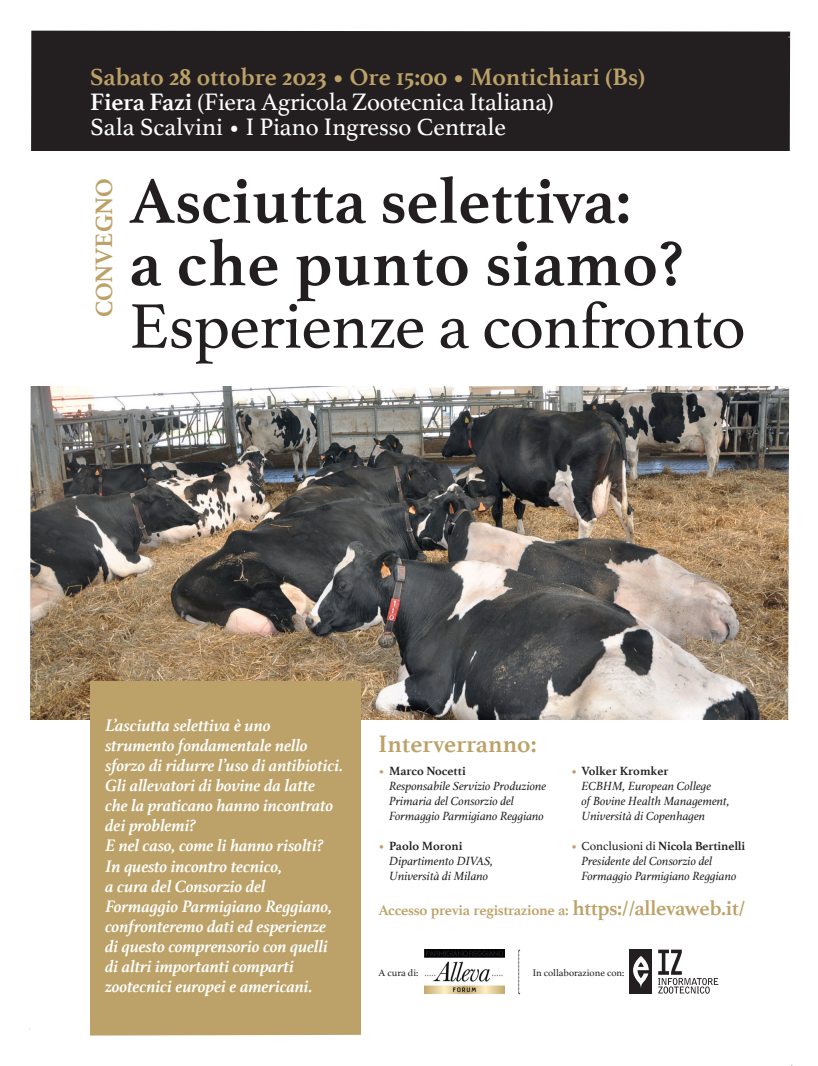
<style>
.page{position:relative;width:818px;height:1066px;background:#fff}
.page>*{position:absolute;margin:0;border:0;box-sizing:border-box;transform-origin:0 0}
.t1{font:700 66.25px/62.5px "Athelas";color:#231f20}
.t2{font:66.25px "Athelas";letter-spacing:-.01em;color:#231f20}
.t3{font:25px/25px "Athelas";letter-spacing:-.01em;color:#fff}
.t4{font:700 25px "Athelas";color:#bca268}
.t5{font:italic 700 17.5px/20px "Athelas";color:#fff}
.t6{font:700 15px "Athelas";letter-spacing:-.02em;color:#bca268}
.t7{font:italic 12.5px/15px "Athelas";color:#231f20}
.t8{font:10px "Athelas";color:#231f20}
.s1{font-weight:700;color:#bca268}
.s2{font-weight:700}
.s3{font-weight:700;font-style:normal;color:#bca268}
.s4{font-weight:700;font-style:normal}
.s5{font-style:normal}
.s6{font-size:21.25px}
</style>
<div class="page">
<img style="left:44px;top:386px;width:731px;height:334px">
<div style="left:26px;top:26px;width:766px;height:124px;background:#231f20"></div>
<div style="left:90px;top:681px;width:271px;height:359px;background:#bca268"></div>
<img style="left:424px;top:949px;width:81px;height:45px">
<svg style="left:518px;top:950px;width:2px;height:44px"></svg>
<div style="left:630px;top:950px;width:22px;height:44px;background:#231f20"></div>
<svg style="left:658px;top:950px;width:60px;height:44px"></svg>
<svg style="left:633px;top:956px;width:16px;height:31px"></svg>
<svg style="left:26px;top:44px;width:18px;height:676px"></svg>
<svg style="left:26px;top:26px;width:749px;height:18px"></svg>
<svg style="left:775px;top:26px;width:17px;height:694px"></svg>
<svg style="left:29px;top:1028px;width:764px;height:38px"></svg>
<h2 class="t3" style="left:90px;top:64px;width:557px"><span class="s1">Sabato 28 ottobre 2023 • Ore 15:00 • Montichiari (Bs)<br></span><span class="s2">Fiera Fazi</span> (Fiera Agricola Zootecnica Italiana)<br>Sala Scalvini • I Piano Ingresso Centrale</h2>
<h2 class="t4" style="left:84px;top:317px;width:141px;rotate:-90deg">CONVEGNO</h2>
<h1 class="t1" style="left:129px;top:168px;width:556px">Asciutta selettiva:<br>a che punto siamo?</h1>
<h1 class="t2" style="left:129px;top:273px;width:618px">Esperienze a confronto</h1>
<p class="t5" style="left:105px;top:715px;width:239px">L’asciutta selettiva è uno strumento fondamentale nello sforzo di ridurre l’uso di antibiotici.<br>Gli allevatori di bovine da latte<br>che la praticano hanno incontrato dei problemi?<br>E nel caso, come li hanno risolti?<br>In questo incontro tecnico,<br>a cura del Consorzio del<br>Formaggio Parmigiano Reggiano, confronteremo dati ed esperienze di questo comprensorio con quelli di altri importanti comparti zootecnici europei e americani.</p>
<h2 class="t4" style="left:379px;top:723px;width:159px">Interverranno:</h2>
<p class="t7" style="left:389px;top:763px;width:159px;text-indent:-11px"><span class="s3">•</span> <span class="s4">Marco Nocetti<br></span>Responsabile Servizio Produzione<br>Primaria del Consorzio del<br>Formaggio Parmigiano Reggiano</p>
<p class="t7" style="left:389px;top:838px;width:105px;text-indent:-11px"><span class="s3">•</span> <span class="s4">Paolo Moroni<br></span>Dipartimento DIVAS,<br>Università di Milano</p>
<p class="t7" style="left:582px;top:763px;width:150px;text-indent:-11px"><span class="s3">•</span> <span class="s4">Volker Kromker<br></span>ECBHM, European College<br>of Bovine Health Management,<br>Università di Copenhagen</p>
<p class="t7" style="left:582px;top:838px;width:165px;text-indent:-11px"><span class="s3">•</span> <span class="s5">Conclusioni di</span> <span class="s4">Nicola Bertinelli<br></span>Presidente del Consorzio del<br>Formaggio Parmigiano Reggiano</p>
<p class="t6" style="left:379px;top:897px;width:368px">Accesso previa registrazione a: <span class="s6">https://allevaweb.it/</span></p>
<p class="t8" style="left:379px;top:965px;width:41px">A cura di:</p>
<p class="t8" style="left:533px;top:965px;width:93px">In collaborazione con:</p>
</div>
